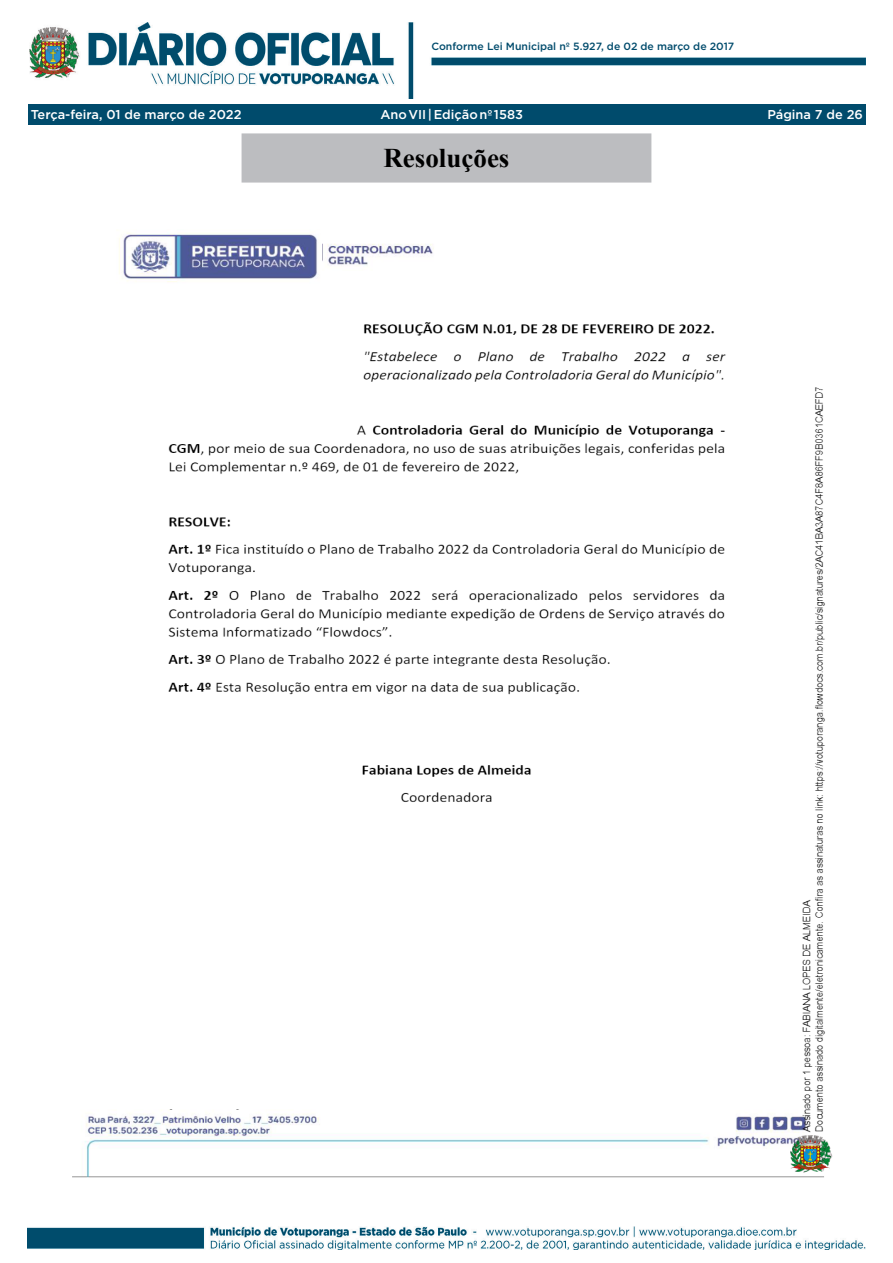
<style>
.page{position:relative;width:893px;height:1263px;background:#fff}
.page>*{position:absolute;margin:0;border:0;box-sizing:border-box;transform-origin:0 0}
.t1{font:700 27px "Times New Roman";color:#000}
.t2{font:500 12.75px "Gotham";color:#fff}
.t3{font:500 10.5px "Gotham";color:#004b6c}
</style>
<div class="page">
<img style="left:28px;top:1226px;width:837px;height:24px">
<img style="left:29px;top:22px;width:836px;height:76px">
<div style="left:28px;top:104px;width:837px;height:21px;background:#004b6c"></div>
<div style="left:245px;top:136px;width:403px;height:44px;background:#bcbdc0"></div>
<div style="left:242px;top:133px;width:409px;height:50px;border:6px solid #bcbdc0"></div>
<img style="left:72px;top:232px;width:761px;height:946px">
<p class="t3" style="left:431px;top:40px;width:304px">Conforme Lei Municipal nº 5.927, de 02 de março de 2017</p>
<p class="t2" style="left:380px;top:106px;width:144px">Ano VII | Edição nº 1583</p>
<p class="t1" style="left:383px;top:139px;width:127px">Resoluções</p>
<p class="t2" style="left:31px;top:106px;width:212px">Terça-feira, 01 de março de 2022</p>
<p class="t2" style="left:767px;top:106px;width:97px">Página 7 de 26</p>
</div>
